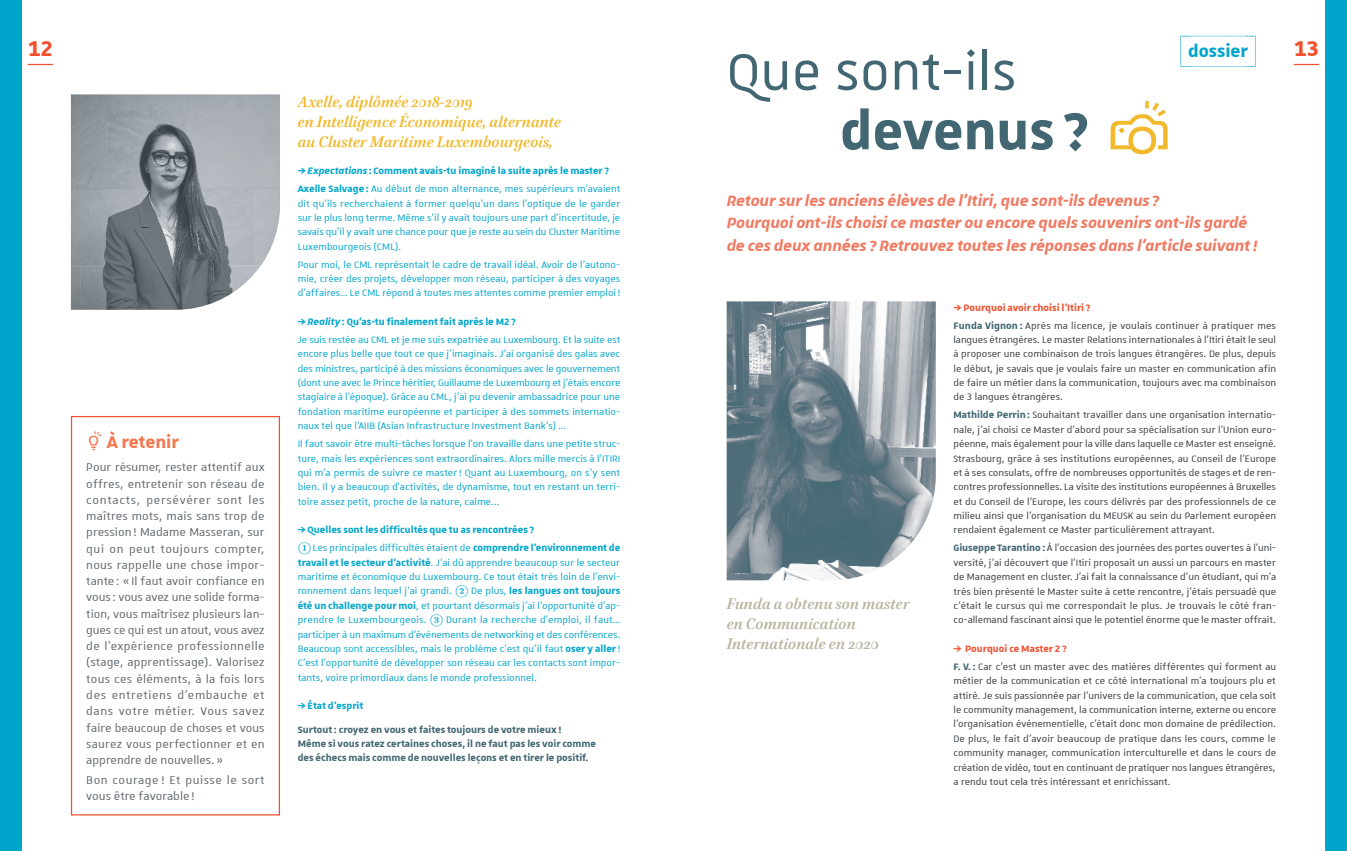
<style>
.page{position:relative;width:1347px;height:851px;background:#fff}
.page>*{position:absolute;margin:0;border:0;box-sizing:border-box;transform-origin:0 0}
.Titre-article{font:68.75px "Unistra A";color:#426773}
.Titre-article-2{font:700 68.75px "Unistra A";color:#426773}
.t1{font:700 28.75px "Unistra D";color:#f0512f}
.t2{font:700 22.5px "Unistra Encadre";color:#00a5cb}
.t3{font:700 22.5px "Unistra A";letter-spacing:-.005em;color:#f37750}
.chapeau{font:italic 700 20px/22.5px "Unistra A";letter-spacing:-.005em;color:#ef7b63}
.citations_encadré{font:italic 700 17.5px/20px "Brill";color:#f1b92b}
.citations_encadré-2{font:italic 700 17.5px/20px "Brill";color:#b9b5a1}
.texte_encadré{font:15px/16.2px "Unistra A";letter-spacing:.005em;color:#5f666b;text-align:justify}
.texte_encadré-2{font:15px/16.2px "Unistra A";letter-spacing:.025em;color:#5f666b}
.texte-courant_coul_1{font:12.5px/14.4px "Unistra A";color:#353b40;text-align:justify}
.texte-courant_coul_1-2{font:12.5px/14.4px "Unistra A";color:#00a5cb;text-align:justify}
.QUESTIONS_QCM{font:700 12.5px/14.4px "Unistra A";color:#426773}
.t4{font:700 12.5px "Unistra A";color:#00a5cb}
.t5{font:700 12.5px "Unistra A";color:#f0512f}
.s1{color:#f1b92b}
.s2{font-style:italic}
.s3{font-weight:700}
.s4{font-family:"Brill";font-weight:700;font-style:italic}
.s5{font-weight:700;color:#426773}
</style>
<div class="page">
<div style="left:0;top:0;width:21px;height:850px;background:#00a5cb"></div>
<div style="left:1325px;top:0;width:21px;height:850px;background:#00a5cb"></div>
<svg style="left:28px;top:64px;width:25px;height:1px"></svg>
<svg style="left:1293px;top:64px;width:26px;height:1px"></svg>
<img style="left:71px;top:94px;width:209px;height:216px">
<img style="left:726px;top:301px;width:209px;height:279px">
<div style="left:71px;top:416px;width:209px;height:399px;border:1px solid #f0512f"></div>
<h2 class="t1" style="left:28px;top:32px;width:27px">12</h2>
<p class="t2" style="left:1180px;top:35px;width:77px">(_DOSSIER_)</p>
<h2 class="t1" style="left:1293px;top:32px;width:27px">13</h2>
<p class="Titre-article" style="left:726px;top:36px;width:291px">Que sont-ils</p>
<p class="Titre-article-2" style="left:840px;top:92px;width:339px">devenus? <span class="s1">•</span></p>
<p class="citations_encadré" style="left:298px;top:92px;width:265px">Axelle, diplômée 2018-2019<br>en Intelligence Économique, alternante au Cluster Maritime Luxembourgeois,</p>
<p class="t3" style="left:107px;top:429px;width:74px">À retenir</p>
<p class="texte_encadré" style="left:86px;top:458px;width:180px">Pour résumer, rester attentif aux offres, entretenir son réseau de contacts, persévérer sont les maîtres mots, mais sans trop de pression ! Madame Masseran, sur qui on peut toujours compter, nous rappelle une chose impor&shy;tante : « Il faut avoir confiance en vous: vous avez une solide forma&shy;tion, vous maîtrisez plusieurs lan&shy;gues ce qui est un atout, vous avez de l'expérience professionnelle (stage, apprentissage). Valorisez tous ces éléments, à la fois lors des entretiens d’embauche et dans votre métier. Vous savez faire beaucoup de choses et vous saurez vous perfectionner et en apprendre de nouvelles. »</p>
<p class="texte_encadré-2" style="left:86px;top:771px;width:180px">Bon courage ! Et puisse le sort vous être favorable !</p>
<p class="t4" style="left:298px;top:164px;width:313px">⇒ <span class="s2">Expectations</span>: Comment avais-tu imaginé la suite après le master?</p>
<p class="texte-courant_coul_1-2" style="left:298px;top:181px;width:324px"><span class="s3">Axelle Salvage :</span> Au début de mon alternance, mes supérieurs m’avaient dit qu’ils recherchaient à former quelqu’un dans l’optique de le garder sur le plus long terme. Même s’il y avait toujours une part d’incertitude, je savais qu’il y avait une chance pour que je reste au sein du Cluster Maritime Luxembourgeois (CML).</p>
<p class="texte-courant_coul_1-2" style="left:298px;top:257px;width:324px">Pour moi, le CML représentait le cadre de travail idéal. Avoir de l’autono&shy;mie, créer des projets, développer mon réseau, participer à des voyages d’affaires… Le CML répond à toutes mes attentes comme premier emploi !</p>
<p class="t4" style="left:298px;top:314px;width:220px">⇒ <span class="s2">Reality</span> : Qu'as-tu finalement fait après le M2 ?</p>
<p class="texte-courant_coul_1-2" style="left:298px;top:332px;width:324px">Je suis restée au CML et je me suis expatriée au Luxembourg. Et la suite est encore plus belle que tout ce que j’imaginais. J’ai organisé des galas avec des ministres, participé à des missions économiques avec le gouvernement (dont une avec le Prince héritier, Guillaume de Luxembourg et j’étais encore stagiaire à l’époque). Grâce au CML, j’ai pu devenir ambassadrice pour une fondation maritime européenne et participer à des sommets internatio&shy;naux tel que l’AIIB (Asian Infrastructure Investment Bank’s) …</p>
<p class="texte-courant_coul_1-2" style="left:298px;top:436px;width:324px">Il faut savoir être multi-tâches lorsque l’on travaille dans une petite struc&shy;ture, mais les expériences sont extraordinaires. Alors mille mercis à l’ITIRI qui m’a permis de suivre ce master! Quant au Luxembourg, on s’y sent bien. Il y a beaucoup d’activités, de dynamisme, tout en restant un terri&shy;toire assez petit, proche de la nature, calme...</p>
<p class="t4" style="left:298px;top:523px;width:238px">⇒ Quelles sont les difficultés que tu as rencontrées?</p>
<p class="texte-courant_coul_1-2" style="left:298px;top:540px;width:324px"><span class="s4">①</span> Les principales difficultés étaient de <span class="s3">comprendre l’environnement de travail et le secteur d’activité</span>. J’ai dû apprendre beaucoup sur le secteur maritime et économique du Luxembourg. Ce tout était très loin de l’envi&shy;ronnement dans lequel j’ai grandi. <span class="s4">②</span> De plus, <span class="s3">les langues ont toujours été un challenge pour moi</span>, et pourtant désormais j’ai l’opportunité d’ap&shy;prendre le Luxembourgeois. <span class="s4">③</span> Durant la recherche d’emploi, il faut… participer à un maximum d’événements de networking et des conférences.<br>Beaucoup sont accessibles, mais le problème c’est qu’il faut <span class="s3">oser y aller</span>!<br>C’est l’opportunité de développer son réseau car les contacts sont impor&shy;tants, voire primordiaux dans le monde professionnel.</p>
<p class="t4" style="left:298px;top:698px;width:67px">⇒ État d’esprit</p>
<p class="QUESTIONS_QCM" style="left:298px;top:721px;width:300px">Surtout: croyez en vous et faites toujours de votre mieux !<br>Même si vous ratez certaines choses, il ne faut pas les voir comme des échecs mais comme de nouvelles leçons et en tirer le positif.</p>
<p class="chapeau" style="left:726px;top:189px;width:532px">Retour sur les anciens élèves de l’Itiri, que sont-ils devenus?<br>Pourquoi ont-ils choisi ce master ou encore quels souvenirs ont-ils gardé de ces deux années? Retrouvez toutes les réponses dans l’article suivant!</p>
<p class="citations_encadré-2" style="left:726px;top:594px;width:184px">Funda a obtenu son master en Communication<br>Internationale en 2020</p>
<p class="t5" style="left:953px;top:300px;width:138px">⇒ Pourquoi avoir choisi l’Itiri?</p>
<p class="texte-courant_coul_1" style="left:953px;top:317px;width:324px"><span class="s5">Funda Vignon :</span> Après ma licence, je voulais continuer à pratiquer mes langues étrangères. Le master Relations internationales à l’Itiri était le seul à proposer une combinaison de trois langues étrangères. De plus, depuis le début, je savais que je voulais faire un master en communication afin de faire un métier dans la communication, toujours avec ma combinaison de 3 langues étrangères.</p>
<p class="texte-courant_coul_1" style="left:953px;top:407px;width:324px"><span class="s5">Mathilde Perrin :</span> Souhaitant travailler dans une organisation internatio&shy;nale, j’ai choisi ce Master d’abord pour sa spécialisation sur l’Union euro&shy;péenne, mais également pour la ville dans laquelle ce Master est enseigné.<br>Strasbourg, grâce à ses institutions européennes, au Conseil de l’Europe et à ses consulats, offre de nombreuses opportunités de stages et de ren&shy;contres professionnelles. La visite des institutions européennes à Bruxelles et du Conseil de l’Europe, les cours délivrés par des professionnels de ce milieu ainsi que l’organisation du MEUSK au sein du Parlement européen rendaient également ce Master particulièrement attrayant.</p>
<p class="texte-courant_coul_1" style="left:953px;top:540px;width:324px"><span class="s5">Giuseppe Tarantino :</span> À l’occasion des journées des portes ouvertes à l’uni&shy;versité, j’ai découvert que l’Itiri proposait un aussi un parcours en master de Management en cluster. J’ai fait la connaissance d’un étudiant, qui m’a très bien présenté le Master suite à cette rencontre, j’étais persuadé que c’était le cursus qui me correspondait le plus. Je trouvais le côté fran&shy;co-allemand fascinant ainsi que le potentiel énorme que le master offrait.</p>
<p class="t5" style="left:953px;top:641px;width:115px">⇒ Pourquoi ce Master 2 ?</p>
<p class="texte-courant_coul_1" style="left:953px;top:658px;width:324px"><span class="s5">F. V. :</span> Car c’est un master avec des matières différentes qui forment au métier de la communication et ce côté international m’a toujours plu et attiré. Je suis passionnée par l’univers de la communication, que cela soit le community management, la communication interne, externe ou encore l’organisation événementielle, c’était donc mon domaine de prédilection.<br>De plus, le fait d’avoir beaucoup de pratique dans les cours, comme le community manager, communication interculturelle et dans le cours de création de vidéo, tout en continuant de pratiquer nos langues étrangères, a rendu tout cela très intéressant et enrichissant.</p>
</div>
